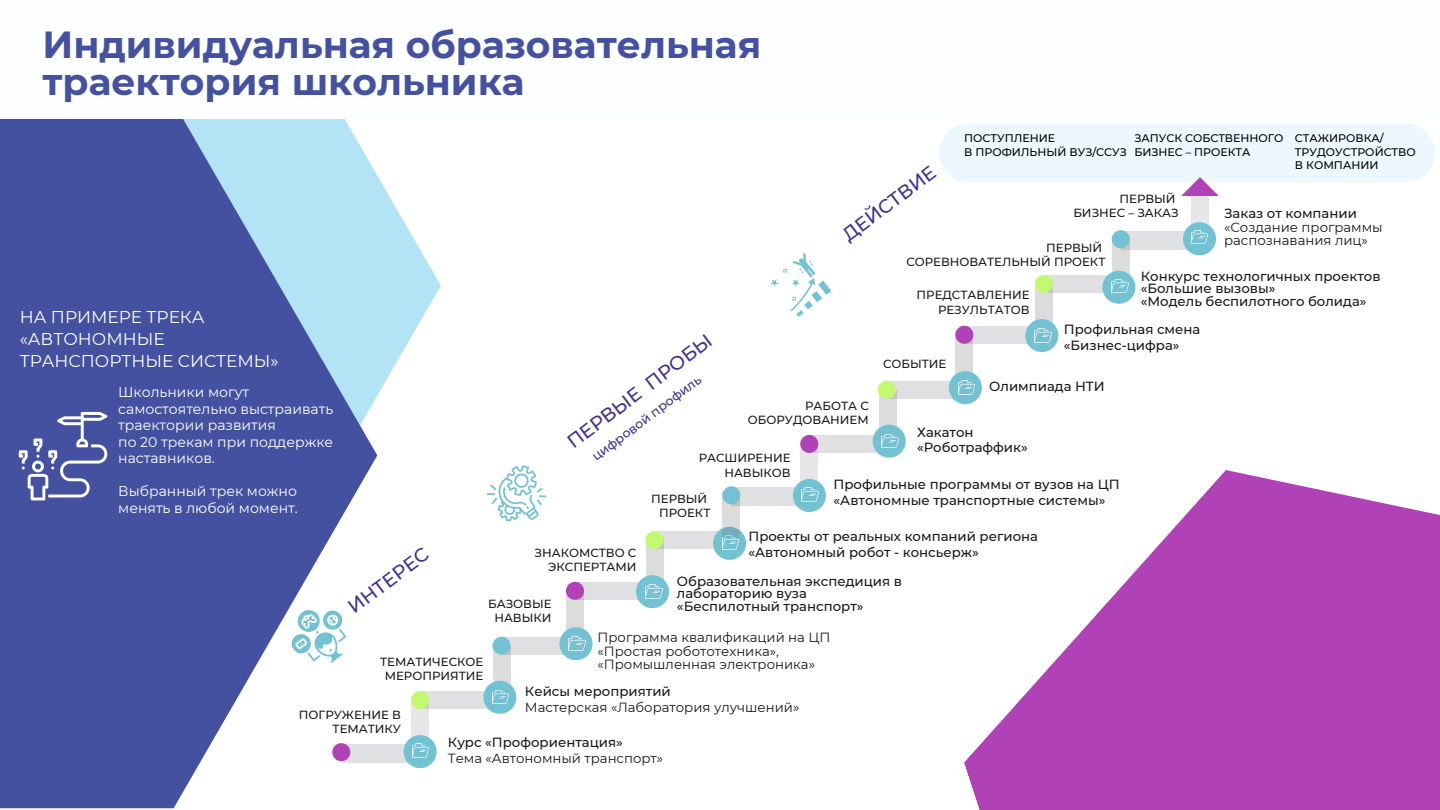
<style>
.page{position:relative;width:1440px;height:810px;background:#fff}
.page>*{position:absolute;margin:0;border:0;box-sizing:border-box;transform-origin:0 0}
.t1{font:700 37.6px/36.8px "Montserrat";color:#4451a0}
.t2{font:500 19px "Montserrat";color:#41318f}
.t3{font:17px/21.8px "Montserrat";color:#fff}
.t4{font:14px/16.5px "Montserrat";color:#fff}
.t5{font:500 13.3px/12.8px "Montserrat";color:#191919}
.t6{font:13.3px/14.2px "Montserrat";color:#191919}
.t7{font:500 12.7px "Montserrat";color:#41318f}
.t8{font:500 11.8px/14.2px "Montserrat";color:#191919;text-align:right}
.t9{font:500 11px/13.5px "Montserrat";color:#000}
</style>
<div class="page">
<svg style="left:377px;top:175px;width:64px;height:281px"></svg>
<svg style="left:0;top:119px;width:377px;height:689px;background:#6a7ab7"></svg>
<svg style="left:964px;top:404px;width:476px;height:406px;fill:#b041b6"></svg>
<svg style="left:19px;top:412px;width:88px;height:88px;background:#6670b1"></svg>
<div style="left:939px;top:124px;width:496px;height:58px;background:#edf7ff;border-radius:29px"></div>
<div style="left:411px;top:700px;width:18px;height:46px;background:#e7e7e7"></div>
<div style="left:341px;top:744px;width:79px;height:19px;background:#e0e0e2"></div>
<svg style="left:332px;top:743px;width:18px;height:18px"></svg>
<svg style="left:404px;top:735px;width:33px;height:33px"></svg>
<div style="left:1191px;top:196px;width:18px;height:46px;background:#e7e7e7"></div>
<div style="left:493px;top:646px;width:18px;height:46px;background:#dcdcdc"></div>
<div style="left:420px;top:691px;width:79px;height:18px;background:#e0e0e2"></div>
<svg style="left:411px;top:691px;width:18px;height:18px"></svg>
<svg style="left:483px;top:681px;width:33px;height:33px"></svg>
<div style="left:566px;top:591px;width:18px;height:46px;background:#dcdcdc"></div>
<div style="left:502px;top:637px;width:62px;height:18px;background:#e0e0e2"></div>
<svg style="left:493px;top:637px;width:18px;height:18px"></svg>
<svg style="left:560px;top:627px;width:33px;height:33px"></svg>
<div style="left:646px;top:537px;width:18px;height:46px;background:#dcdcdc"></div>
<div style="left:575px;top:582px;width:77px;height:18px;background:#e0e0e2"></div>
<svg style="left:566px;top:582px;width:18px;height:18px"></svg>
<svg style="left:636px;top:575px;width:33px;height:33px"></svg>
<div style="left:655px;top:531px;width:64px;height:18px;background:#e0e0e2"></div>
<svg style="left:646px;top:531px;width:18px;height:18px"></svg>
<svg style="left:713px;top:528px;width:33px;height:32px"></svg>
<img style="left:412px;top:744px;width:17px;height:13px">
<img style="left:492px;top:690px;width:17px;height:14px">
<img style="left:569px;top:637px;width:16px;height:13px">
<img style="left:646px;top:585px;width:16px;height:13px">
<img style="left:722px;top:538px;width:17px;height:11px">
<svg style="left:722px;top:504px;width:18px;height:34px"></svg>
<div style="left:800px;top:444px;width:18px;height:46px;background:#e7e7e7"></div>
<div style="left:731px;top:487px;width:79px;height:18px;background:#e0e0e2"></div>
<svg style="left:722px;top:486px;width:18px;height:18px"></svg>
<svg style="left:793px;top:479px;width:33px;height:33px"></svg>
<div style="left:879px;top:390px;width:18px;height:46px;background:#dcdcdc"></div>
<div style="left:809px;top:435px;width:80px;height:18px;background:#e0e0e2"></div>
<svg style="left:800px;top:435px;width:18px;height:18px"></svg>
<svg style="left:873px;top:425px;width:33px;height:33px"></svg>
<div style="left:955px;top:335px;width:18px;height:46px;background:#dcdcdc"></div>
<div style="left:891px;top:381px;width:62px;height:18px;background:#e0e0e2"></div>
<svg style="left:878px;top:381px;width:18px;height:18px"></svg>
<svg style="left:949px;top:371px;width:33px;height:33px"></svg>
<div style="left:1035px;top:281px;width:18px;height:45px;background:#dcdcdc"></div>
<div style="left:964px;top:326px;width:78px;height:18px;background:#e0e0e2"></div>
<svg style="left:955px;top:326px;width:18px;height:18px"></svg>
<svg style="left:1025px;top:319px;width:33px;height:33px"></svg>
<div style="left:1044px;top:275px;width:64px;height:18px;background:#e0e0e2"></div>
<svg style="left:1035px;top:275px;width:18px;height:18px"></svg>
<div style="left:1112px;top:236px;width:18px;height:46px;background:#dcdcdc"></div>
<svg style="left:1102px;top:271px;width:33px;height:33px"></svg>
<img style="left:802px;top:488px;width:16px;height:13px">
<img style="left:882px;top:434px;width:16px;height:14px">
<img style="left:958px;top:381px;width:17px;height:13px">
<img style="left:1035px;top:329px;width:16px;height:13px">
<img style="left:1112px;top:279px;width:16px;height:14px">
<div style="left:1121px;top:231px;width:78px;height:19px;background:#e0e0e2"></div>
<svg style="left:1112px;top:230px;width:18px;height:18px"></svg>
<svg style="left:1183px;top:222px;width:33px;height:33px"></svg>
<img style="left:1191px;top:230px;width:17px;height:14px">
<svg style="left:1181px;top:177px;width:38px;height:19px"></svg>
<svg style="left:288px;top:606px;width:59px;height:60px"></svg>
<svg style="left:487px;top:465px;width:60px;height:57px"></svg>
<svg style="left:771px;top:253px;width:60px;height:64px"></svg>
<h1 class="t1" style="left:42px;top:26px;width:720px">Индивидуальная образовательная траектория школьника</h1>
<p class="t9" style="left:964px;top:131px;width:164px">ПОСТУПЛЕНИЕ<br>В ПРОФИЛЬНЫЙ ВУЗ/ССУЗ</p>
<p class="t9" style="left:1295px;top:131px;width:122px">СТАЖИРОВКА/<br>ТРУДОУСТРОЙСТВО<br>В КОМПАНИИ</p>
<p class="t9" style="left:1134px;top:131px;width:151px">ЗАПУСК СОБСТВЕННОГО<br>БИЗНЕС – ПРОЕКТА</p>
<h2 class="t2" style="left:838px;top:227px;width:113px;rotate:-37deg">ДЕЙСТВИЕ</h2>
<p class="t8" style="left:1073px;top:192px;width:107px">ПЕРВЫЙ<br>БИЗНЕС – ЗАКАЗ</p>
<p class="t5" style="left:1224px;top:207px;width:134px">Заказ от компании</p>
<p class="t6" style="left:1224px;top:221px;width:160px;line-height:12.8px">«Создание программы распознавания лиц»</p>
<p class="t8" style="left:906px;top:240px;width:201px">ПЕРВЫЙ<br>СОРЕВНОВАТЕЛЬНЫЙ ПРОЕКТ</p>
<p class="t3" style="left:20px;top:306px;width:260px">НА ПРИМЕРЕ ТРЕКА «АВТОНОМНЫЕ<br>ТРАНСПОРТНЫЕ СИСТЕМЫ»</p>
<p class="t4" style="left:118px;top:384px;width:217px">Школьники могут самостоятельно выстраивать траектории развития<br>по 20 трекам при поддержке наставников.</p>
<p class="t4" style="left:118px;top:483px;width:181px">Выбранный трек можно менять в любой момент.</p>
<h2 class="t2" style="left:562px;top:435px;width:177px;rotate:-37deg">ПЕРВЫЕ ПРОБЫ</h2>
<p class="t7" style="left:589px;top:452px;width:135px;rotate:-37deg">цифровой профиль</p>
<p class="t8" style="left:748px;top:398px;width:122px">РАБОТА С<br>ОБОРУДОВАНИЕМ</p>
<p class="t8" style="left:699px;top:451px;width:93px">РАСШИРЕНИЕ<br>НАВЫКОВ</p>
<p class="t8" style="left:917px;top:288px;width:114px">ПРЕДСТАВЛЕНИЕ<br>РЕЗУЛЬТАТОВ</p>
<p class="t8" style="left:883px;top:357px;width:65px">СОБЫТИЕ</p>
<p class="t5" style="left:1141px;top:270px;width:241px">Конкурс технологичных проектов «Большие вызовы»<br>«Модель беспилотного болида»</p>
<p class="t5" style="left:1064px;top:321px;width:138px;line-height:15.8px">Профильная смена «Бизнес-цифра»</p>
<p class="t5" style="left:989px;top:380px;width:117px">Олимпиада НТИ</p>
<p class="t5" style="left:917px;top:424px;width:112px;line-height:15.8px">Хакатон «Роботраффик»</p>
<h2 class="t2" style="left:343px;top:600px;width:97px;rotate:-37deg">ИНТЕРЕС</h2>
<p class="t8" style="left:535px;top:545px;width:103px">ЗНАКОМСТВО С<br>ЭКСПЕРТАМИ</p>
<p class="t8" style="left:488px;top:597px;width:65px;text-align:center">БАЗОВЫЕ<br>НАВЫКИ</p>
<p class="t8" style="left:651px;top:491px;width:61px">ПЕРВЫЙ<br>ПРОЕКТ</p>
<p class="t5" style="left:834px;top:476px;width:287px;line-height:15.8px">Профильные программы от вузов на ЦП «Автономные транспортные системы»</p>
<p class="t5" style="left:748px;top:528px;width:291px;line-height:15.8px">Проекты от реальных компаний региона «Автономный робот - консьерж»</p>
<p class="t5" style="left:677px;top:574px;width:227px">Образовательная экспедиция в лабораторию вуза «Беспилотный транспорт»</p>
<p class="t8" style="left:380px;top:655px;width:105px;text-align:center">ТЕМАТИЧЕСКОЕ<br>МЕРОПРИЯТИЕ</p>
<p class="t6" style="left:598px;top:630px;width:234px">Программа квалификаций на ЦП «Простая робототехника»,</p>
<p class="t6" style="left:598px;top:657px;width:219px">«Промышленная электроника»</p>
<p class="t8" style="left:299px;top:707px;width:104px">ПОГРУЖЕНИЕ В<br>ТЕМАТИКУ</p>
<p class="t5" style="left:525px;top:685px;width:147px">Кейсы мероприятий</p>
<p class="t6" style="left:525px;top:700px;width:276px">Мастерская «Лаборатория улучшений»</p>
<p class="t5" style="left:448px;top:736px;width:177px">Курс «Профориентация»</p>
<p class="t6" style="left:448px;top:751px;width:217px">Тема «Автономный транспорт»</p>
</div>
